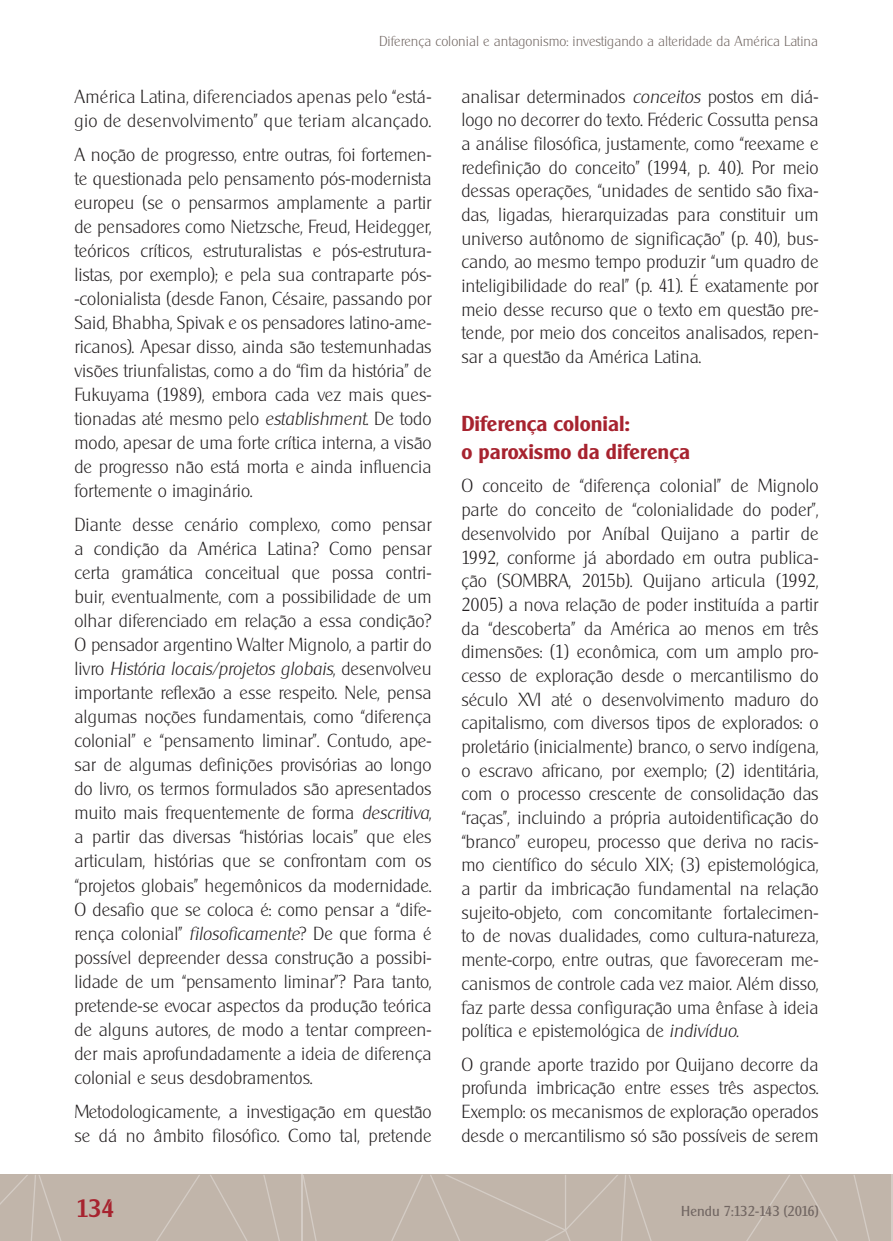
<style>
.page{position:relative;width:893px;height:1241px;background:#fff}
.page>*{position:absolute;margin:0;border:0;box-sizing:border-box;transform-origin:0 0}
.t1{font:500 24.5px "Cleargothic";color:#a7232f}
.t2{font:600 21px/28px "Cleargothic";color:#a7232f}
.t3{font:200 18.38px/24px "Cleargothic";color:#231f20;text-align:justify}
.t4{font:200 14px "Cleargothic";color:#716662}
.t5{font:14px "Cleargothic";color:#716662}
.s1{font-style:italic}
</style>
<div class="page">
<div style="left:0;top:1174px;width:893px;height:66px;background:#c1b5aa"></div>
<hr style="left:301px;top:1174px;width:1px;height:66px;background:#d4ccc5">
<svg style="left:263px;top:1175px;width:17px;height:65px"></svg>
<svg style="left:210px;top:1175px;width:37px;height:65px"></svg>
<svg style="left:157px;top:1175px;width:43px;height:65px"></svg>
<svg style="left:0;top:1175px;width:61px;height:65px"></svg>
<hr style="left:891px;top:1174px;width:1px;height:66px;background:#d4ccc5">
<svg style="left:853px;top:1175px;width:17px;height:65px"></svg>
<svg style="left:800px;top:1175px;width:37px;height:65px"></svg>
<svg style="left:747px;top:1175px;width:43px;height:65px"></svg>
<svg style="left:430px;top:1175px;width:221px;height:65px"></svg>
<svg style="left:392px;top:1175px;width:31px;height:65px"></svg>
<svg style="left:302px;top:1174px;width:15px;height:66px"></svg>
<p class="t4" style="left:379px;top:33px;width:440px">Diferença colonial e antagonismo: investigando a alteridade da América Latina</p>
<p class="t3" style="left:74px;top:84px;width:359px">América Latina, diferenciados apenas pelo “está&shy;gio de desenvolvimento” que teriam alcançado.</p>
<p class="t3" style="left:74px;top:142px;width:359px">A noção de progresso, entre outras, foi fortemen&shy;te questionada pelo pensamento pós-modernista europeu (se o pensarmos amplamente a partir de pensadores como Nietzsche, Freud, Heidegger, teóricos críticos, estruturalistas e pós-estrutura&shy;listas, por exemplo); e pela sua contraparte pós--colonialista (desde Fanon, Césaire, passando por Said, Bhabha, Spivak e os pensadores latino-ame&shy;ricanos). Apesar disso, ainda são testemunhadas visões triunfalistas, como a do “fim da história” de Fukuyama (1989), embora cada vez mais ques&shy;tionadas até mesmo pelo <span class="s1">establishment</span>. De todo modo, apesar de uma forte crítica interna, a visão de progresso não está morta e ainda influencia fortemente o imaginário.</p>
<p class="t3" style="left:74px;top:512px;width:359px">Diante desse cenário complexo, como pensar a condição da América Latina? Como pensar certa gramática conceitual que possa contri&shy;buir, eventualmente, com a possibilidade de um olhar diferenciado em relação a essa condição?<br>O pensador argentino Walter Mignolo, a partir do livro <span class="s1">História locais/projetos globais</span>, desenvolveu importante reflexão a esse respeito. Nele, pensa algumas noções fundamentais, como “diferença colonial” e “pensamento liminar”. Contudo, ape&shy;sar de algumas definições provisórias ao longo do livro, os termos formulados são apresentados muito mais frequentemente de forma <span class="s1">descritiva</span>, a partir das diversas “histórias locais” que eles articulam, histórias que se confrontam com os “projetos globais” hegemônicos da modernidade.<br>O desafio que se coloca é: como pensar a “dife&shy;rença colonial” <span class="s1">filosoficamente</span>? De que forma é possível depreender dessa construção a possibi&shy;lidade de um “pensamento liminar”? Para tanto, pretende-se evocar aspectos da produção teórica de alguns autores, de modo a tentar compreen&shy;der mais aprofundadamente a ideia de diferença colonial e seus desdobramentos.</p>
<p class="t3" style="left:74px;top:1098px;width:359px">Metodologicamente, a investigação em questão se dá no âmbito filosófico. Como tal, pretende</p>
<p class="t3" style="left:461px;top:84px;width:359px">analisar determinados <span class="s1">conceitos</span> postos em diá&shy;logo no decorrer do texto. Fréderic Cossutta pensa a análise filosófica, justamente, como “reexame e redefinição do conceito” (1994, p. 40). Por meio dessas operações, “unidades de sentido são fixa&shy;das, ligadas, hierarquizadas para constituir um universo autônomo de significação” (p. 40), bus&shy;cando, ao mesmo tempo produzir “um quadro de inteligibilidade do real” (p. 41). É exatamente por meio desse recurso que o texto em questão pre&shy;tende, por meio dos conceitos analisados, repen&shy;sar a questão da América Latina.</p>
<p class="t2" style="left:461px;top:409px;width:230px">Diferença colonial:<br>o paroxismo da diferença</p>
<p class="t3" style="left:461px;top:474px;width:359px">O conceito de “diferença colonial” de Mignolo parte do conceito de “colonialidade do poder”, desenvolvido por Aníbal Quijano a partir de 1992, conforme já abordado em outra publica&shy;ção (SOMBRA, 2015b). Quijano articula (1992, 2005) a nova relação de poder instituída a partir da “descoberta” da América ao menos em três dimensões: (1) econômica, com um amplo pro&shy;cesso de exploração desde o mercantilismo do século XVI até o desenvolvimento maduro do capitalismo, com diversos tipos de explorados: o proletário (inicialmente) branco, o servo indígena, o escravo africano, por exemplo; (2) identitária, com o processo crescente de consolidação das “raças”, incluindo a própria autoidentificação do “branco” europeu, processo que deriva no racis&shy;mo científico do século XIX; (3) epistemológica, a partir da imbricação fundamental na relação sujeito-objeto, com concomitante fortalecimen&shy;to de novas dualidades, como cultura-natureza, mente-corpo, entre outras, que favoreceram me&shy;canismos de controle cada vez maior. Além disso, faz parte dessa configuração uma ênfase à ideia política e epistemológica de <span class="s1">indivíduo</span>.</p>
<p class="t3" style="left:461px;top:1052px;width:359px">O grande aporte trazido por Quijano decorre da profunda imbricação entre esses três aspectos.<br>Exemplo: os mecanismos de exploração operados desde o mercantilismo só são possíveis de serem</p>
<h1 class="t1" style="left:76px;top:1192px;width:40px">134</h1>
<p class="t5" style="left:681px;top:1202px;width:139px">Hendu 7:132-143 (2016)</p>
</div>
